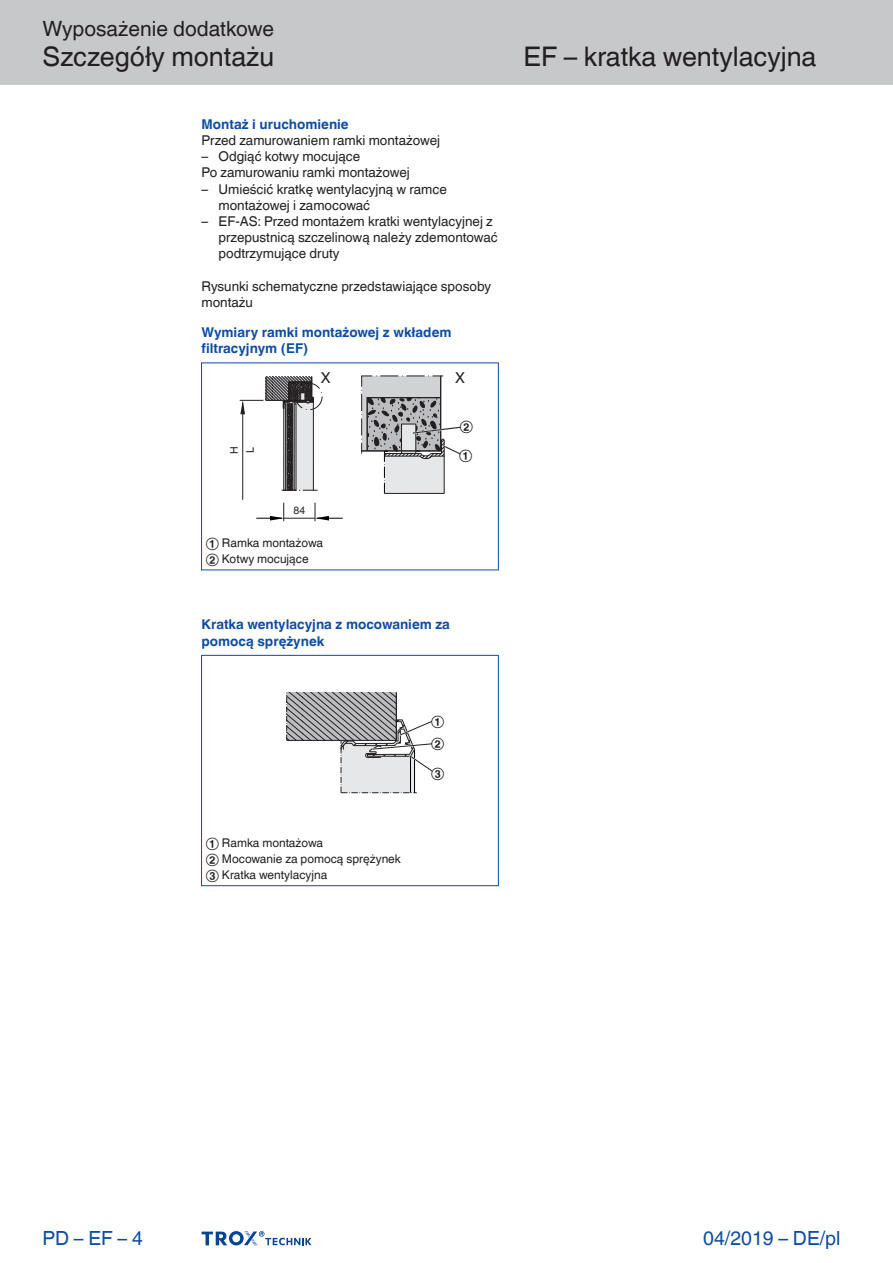
<style>
.page{position:relative;width:893px;height:1263px;background:#fff}
.page>*{position:absolute;margin:0;border:0;box-sizing:border-box;transform-origin:0 0}
.Navigation_3{font:27px "TROX Helvetica";color:#231f20}
.Navigation_2{font:27px "TROX Helvetica";color:#231f20}
.Navigation_1{font:21px "TROX Helvetica";color:#231f20}
.date{font:19.5px "TROX Helvetica";color:#0d4da1}
.pagina_li-re{font:19.5px "TROX Helvetica";color:#0d4da1}
.Update_OIDs{font:15px "TROX Helvetica";color:#231f20}
.descr_txt_section_li{font:13.5px/16.2px "TROX Helvetica";color:#231f20}
.descr_txt_section_pa{font:13.5px/16.2px "TROX Helvetica";color:#231f20}
.Standard_oben_links{font:700 13.5px/16.2px "TROX Helvetica";color:#0d4da1}
.descr_txt_section_ti{font:700 13.5px "TROX Helvetica";color:#0d4da1}
._30_graphic_index{font:12px "TROX Helvetica";color:#231f20}
.Update_OIDs-2{font:12px "TROX Helvetica";color:#1b1b19}
.Update_OIDs-3{font:10.5px/15.9px "TROX Helvetica";color:#231f20}
</style>
<div class="page">
<div style="left:0;top:0;width:893px;height:85px;background:#c7c8ca"></div>
<svg style="left:202px;top:1231px;width:110px;height:15px"></svg>
<div style="left:295px;top:383px;width:27px;height:27px;border:1px dashed #231f20;border-radius:50%"></div>
<hr style="left:384px;top:493px;width:60px;height:1px;background:#231f20">
<hr style="left:284px;top:518px;width:31px;height:1px;background:#231f20">
<hr style="left:242px;top:402px;width:1px;height:98px;background:#231f20">
<svg style="left:240px;top:377px;width:78px;height:114px"></svg>
<svg style="left:315px;top:503px;width:28px;height:18px"></svg>
<svg style="left:256px;top:503px;width:28px;height:18px"></svg>
<svg style="left:361px;top:375px;width:100px;height:118px"></svg>
<hr style="left:201px;top:362px;width:1px;height:208px;background:#0d4da1">
<hr style="left:498px;top:362px;width:1px;height:208px;background:#0d4da1">
<hr style="left:201px;top:362px;width:297px;height:1px;background:#0d4da1">
<hr style="left:201px;top:569px;width:297px;height:1px;background:#0d4da1">
<svg style="left:287px;top:693px;width:108px;height:47px;background:#9a9a9d"></svg>
<hr style="left:396px;top:693px;width:1px;height:48px;background:#231f20">
<hr style="left:287px;top:740px;width:109px;height:1px;background:#231f20">
<svg style="left:286px;top:693px;width:1px;height:47px"></svg>
<svg style="left:341px;top:719px;width:92px;height:74px"></svg>
<hr style="left:201px;top:655px;width:1px;height:231px;background:#0d4da1">
<hr style="left:498px;top:655px;width:1px;height:231px;background:#0d4da1">
<hr style="left:201px;top:655px;width:297px;height:1px;background:#0d4da1">
<hr style="left:201px;top:885px;width:297px;height:1px;background:#0d4da1">
<p class="Navigation_1" style="left:43px;top:17px;width:233px">Wyposażenie dodatkowe</p>
<p class="Navigation_2" style="left:43px;top:41px;width:233px">Szczegóły montażu</p>
<p class="Navigation_3" style="left:524px;top:41px;width:294px">EF – kratka wentylacyjna</p>
<p class="descr_txt_section_ti" style="left:202px;top:116px;width:149px">Montaż i uruchomienie</p>
<p class="descr_txt_section_pa" style="left:202px;top:132px;width:240px">Przed zamurowaniem ramki montażowej</p>
<p class="descr_txt_section_li" style="left:202px;top:148px;width:160px">– Odgiąć kotwy mocujące</p>
<p class="descr_txt_section_pa" style="left:202px;top:165px;width:210px">Po zamurowaniu ramki montażowej</p>
<p class="descr_txt_section_li" style="left:219px;top:181px;width:230px;text-indent:-17px">– Umieścić kratkę wentylacyjną w ramce montażowej i zamocować</p>
<p class="descr_txt_section_li" style="left:219px;top:213px;width:281px;text-indent:-17px">– EF-AS: Przed montażem kratki wentylacyjnej z przepustnicą szczelinową należy zdemontować podtrzymujące druty</p>
<p class="descr_txt_section_pa" style="left:202px;top:278px;width:291px">Rysunki schematyczne przedstawiające sposoby montażu</p>
<p class="Standard_oben_links" style="left:202px;top:324px;width:251px">Wymiary ramki montażowej z wkładem filtracyjnym (EF)</p>
<p class="Update_OIDs-3" style="left:226px;top:454px;width:9px;rotate:-90deg">H<br>L</p>
<p class="Update_OIDs" style="left:321px;top:369px;width:11px">X</p>
<p class="Update_OIDs" style="left:455px;top:369px;width:11px">X</p>
<p class="Update_OIDs-2" style="left:460px;top:419px;width:15px">②</p>
<p class="Update_OIDs-2" style="left:459px;top:448px;width:15px">①</p>
<p class="Update_OIDs-3" style="left:294px;top:502px;width:13px">84</p>
<p class="_30_graphic_index" style="left:206px;top:536px;width:119px">① Ramka montażowa</p>
<p class="_30_graphic_index" style="left:206px;top:552px;width:104px">② Kotwy mocujące</p>
<p class="Standard_oben_links" style="left:202px;top:617px;width:250px">Kratka wentylacyjna z mocowaniem za pomocą sprężynek</p>
<p class="_30_graphic_index" style="left:206px;top:836px;width:119px">① Ramka montażowa</p>
<p class="_30_graphic_index" style="left:206px;top:851px;width:197px">② Mocowanie za pomocą sprężynek</p>
<p class="_30_graphic_index" style="left:206px;top:867px;width:123px">③ Kratka wentylacyjna</p>
<p class="Update_OIDs-2" style="left:431px;top:714px;width:15px">①</p>
<p class="Update_OIDs-2" style="left:431px;top:766px;width:15px">③</p>
<p class="Update_OIDs-2" style="left:431px;top:736px;width:15px">②</p>
<p class="pagina_li-re" style="left:43px;top:1227px;width:102px">PD – EF – 4</p>
<p class="date" style="left:703px;top:1227px;width:139px">04/2019 – DE/pl</p>
</div>
